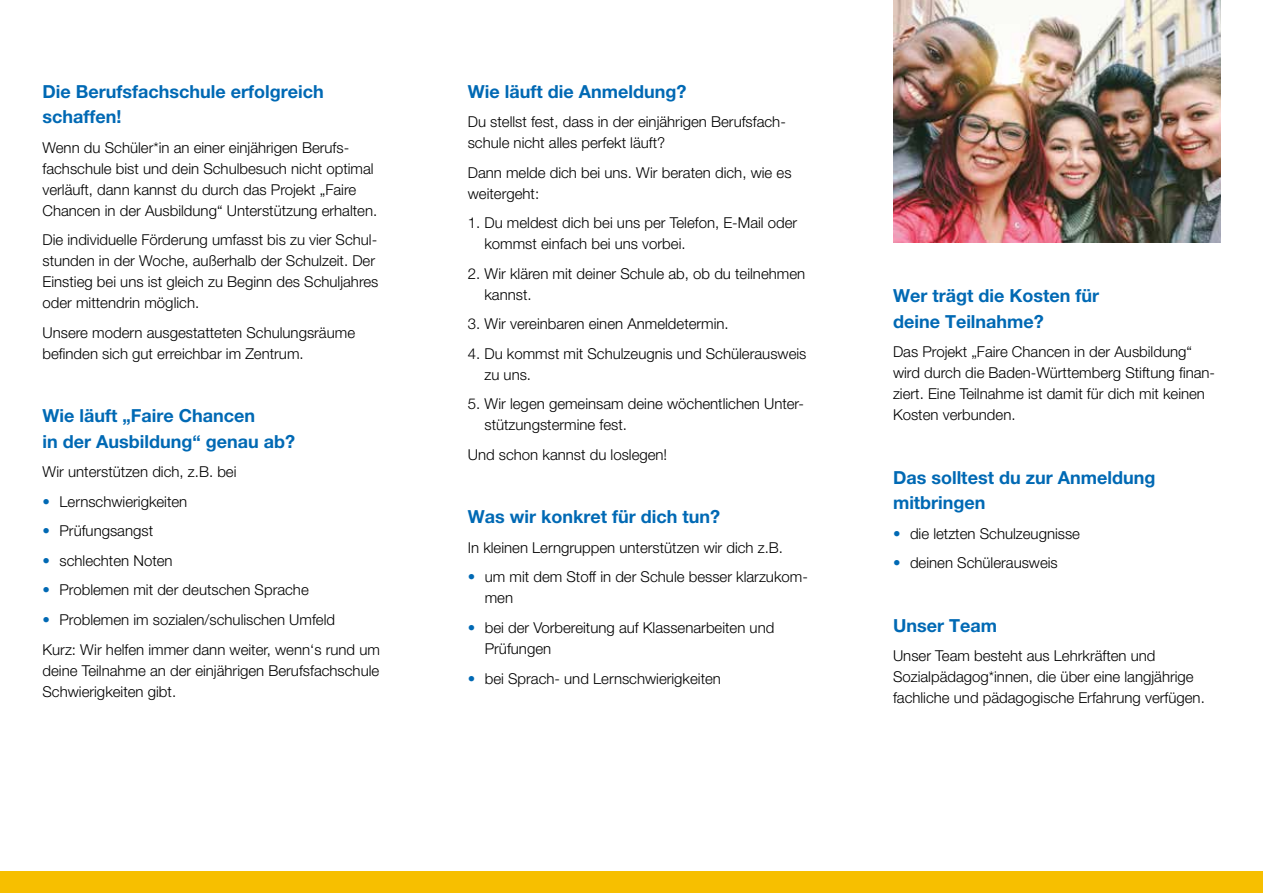
<style>
.page{position:relative;width:1263px;height:893px;background:#fff}
.page>*{position:absolute;margin:0;border:0;box-sizing:border-box;transform-origin:0 0}
.t1{font:700 18px/25.5px "Helvetica Neue LT Pro";color:#0069b4}
.t2{font:700 18px "Helvetica Neue LT Std";color:#0069b4}
.t3{font:300 15px/21px "Helvetica Neue LT Std";color:#000}
.s1{font-family:"Helvetica Neue LT Pro";color:#0069b4}
</style>
<div class="page">
<div style="left:0;top:872px;width:1263px;height:21px;background:#f7bf00"></div>
<img style="left:893px;top:0;width:327px;height:242px">
<p class="t1" style="left:43px;top:78px;width:283px">Die Berufsfachschule erfolgreich schaffen!</p>
<p class="t3" style="left:43px;top:137px;width:336px">Wenn du Schüler*in an einer einjährigen Berufs&shy;fachschule bist und dein Schulbesuch nicht optimal verläuft, dann kannst du durch das Projekt „Faire Chancen in der Ausbildung“ Unterstützung erhalten.</p>
<p class="t3" style="left:43px;top:229px;width:337px">Die individuelle Förderung umfasst bis zu vier Schul&shy;stunden in der Woche, außerhalb der Schulzeit. Der Einstieg bei uns ist gleich zu Beginn des Schuljahres oder mittendrin möglich.</p>
<p class="t3" style="left:43px;top:322px;width:314px">Unsere modern ausgestatteten Schulungsräume befinden sich gut erreichbar im Zentrum.</p>
<p class="t1" style="left:43px;top:403px;width:254px">Wie läuft „Faire Chancen<br>in der Ausbildung“ genau ab?</p>
<p class="t3" style="left:43px;top:461px;width:195px">Wir unterstützen dich, z.B. bei</p>
<p class="t3" style="left:43px;top:491px;width:146px"><span class="s1">•</span> Lernschwierigkeiten</p>
<p class="t3" style="left:43px;top:520px;width:112px"><span class="s1">•</span> Prüfungsangst</p>
<p class="t3" style="left:43px;top:550px;width:132px"><span class="s1">•</span> schlechten Noten</p>
<p class="t3" style="left:43px;top:579px;width:268px"><span class="s1">•</span> Problemen mit der deutschen Sprache</p>
<p class="t3" style="left:43px;top:605px;width:339px;line-height:29.5px"><span class="s1">•</span> Problemen im sozialen/schulischen Umfeld<br>Kurz: Wir helfen immer dann weiter, wenn‘s rund um</p>
<p class="t3" style="left:43px;top:659px;width:338px">deine Teilnahme an der einjährigen Berufsfachschule<br>Schwierigkeiten gibt.</p>
<p class="t2" style="left:468px;top:80px;width:220px">Wie läuft die Anmeldung?</p>
<p class="t3" style="left:468px;top:111px;width:320px">Du stellst fest, dass in der einjährigen Berufsfach&shy;schule nicht alles perfekt läuft?</p>
<p class="t3" style="left:468px;top:162px;width:325px">Dann melde dich bei uns. Wir beraten dich, wie es weitergeht:</p>
<p class="t3" style="left:484px;top:212px;width:314px;text-indent:-17px">1. Du meldest dich bei uns per Telefon, E-Mail oder kommst einfach bei uns vorbei.</p>
<p class="t3" style="left:484px;top:263px;width:322px;text-indent:-17px">2. Wir klären mit deiner Schule ab, ob du teilnehmen kannst.</p>
<p class="t3" style="left:468px;top:313px;width:262px">3. Wir vereinbaren einen Anmeldetermin.</p>
<p class="t3" style="left:484px;top:343px;width:323px;text-indent:-17px">4. Du kommst mit Schulzeugnis und Schülerausweis zu uns.</p>
<p class="t3" style="left:484px;top:393px;width:321px;text-indent:-17px">5. Wir legen gemeinsam deine wöchentlichen Unter&shy;stützungstermine fest.</p>
<p class="t3" style="left:468px;top:444px;width:201px">Und schon kannst du loslegen!</p>
<p class="t1" style="left:468px;top:504px;width:254px">Was wir konkret für dich tun?</p>
<p class="t3" style="left:468px;top:537px;width:317px">In kleinen Lerngruppen unterstützen wir dich z.B.</p>
<p class="t3" style="left:485px;top:566px;width:325px;text-indent:-17px"><span class="s1">•</span> um mit dem Stoff in der Schule besser klarzukom&shy;men</p>
<p class="t3" style="left:485px;top:617px;width:291px;text-indent:-17px"><span class="s1">•</span> bei der Vorbereitung auf Klassenarbeiten und<br>Prüfungen</p>
<p class="t3" style="left:468px;top:667px;width:255px"><span class="s1">•</span> bei Sprach- und Lernschwierigkeiten</p>
<p class="t1" style="left:893px;top:282px;width:207px">Wer trägt die Kosten für deine Teilnahme?</p>
<p class="t3" style="left:893px;top:341px;width:324px">Das Projekt „Faire Chancen in der Ausbildung“ wird durch die Baden-Württemberg Stiftung finan&shy;ziert. Eine Teilnahme ist damit für dich mit keinen Kosten verbunden.</p>
<p class="t1" style="left:893px;top:464px;width:264px">Das solltest du zur Anmeldung mitbringen</p>
<p class="t3" style="left:893px;top:522px;width:189px"><span class="s1">•</span> die letzten Schulzeugnisse</p>
<p class="t3" style="left:893px;top:552px;width:166px"><span class="s1">•</span> deinen Schülerausweis</p>
<p class="t1" style="left:893px;top:612px;width:105px">Unser Team</p>
<p class="t3" style="left:893px;top:645px;width:313px">Unser Team besteht aus Lehrkräften und<br>Sozialpädagog*innen, die über eine langjährige fachliche und pädagogische Erfahrung verfügen.</p>
</div>
